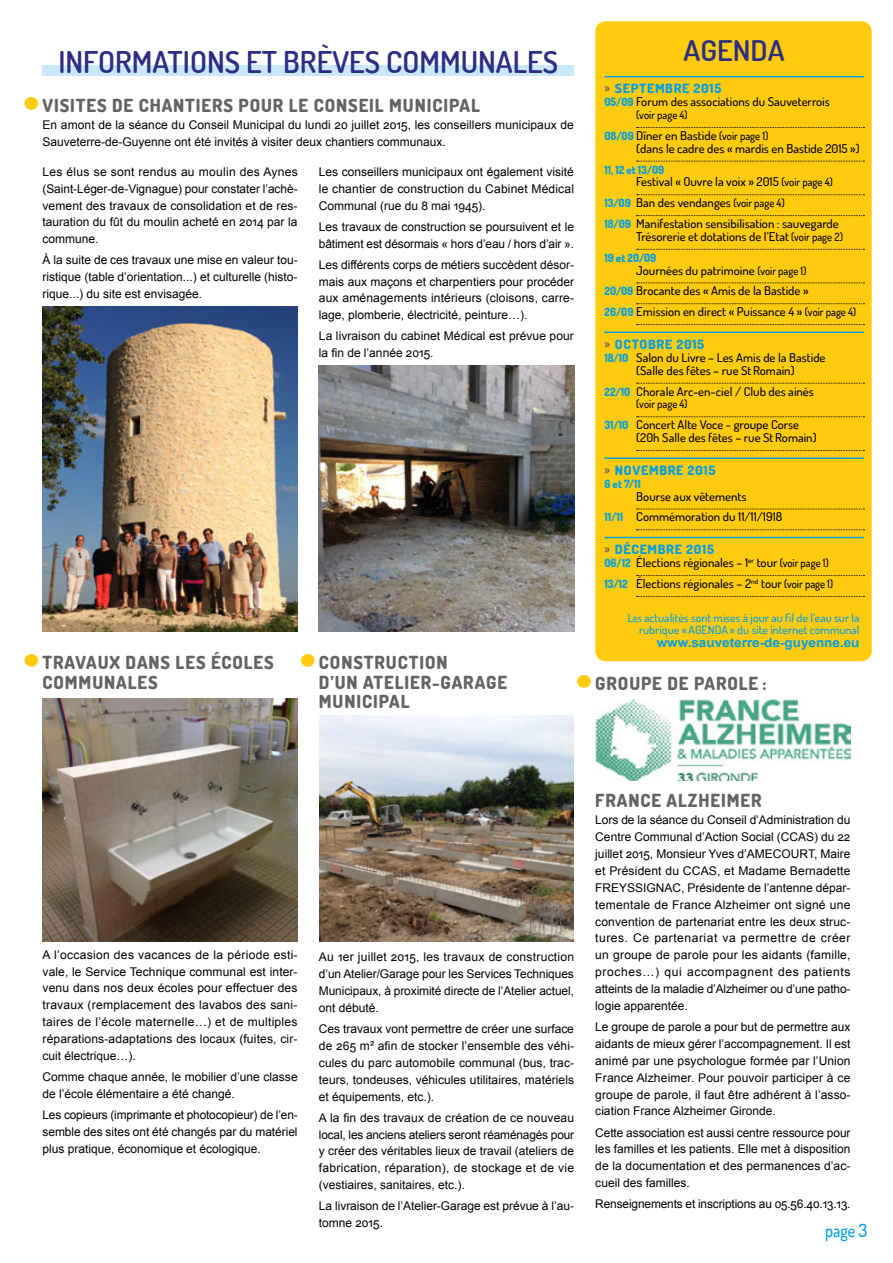
<style>
.page{position:relative;width:893px;height:1263px;background:#fff}
.page>*{position:absolute;margin:0;border:0;box-sizing:border-box;transform-origin:0 0}
.t1{font:600 30px "Dosis";color:#2c2e83}
.t2{font:600 28.5px "Dosis";color:#2c2e83;scale:1.06 1}
.t3{font:800 18px/19.5px "Dosis";letter-spacing:.05em;color:#646363}
.t4{font:500 18px "Dosis";color:#009fe3;scale:.9 1}
.t5{font:800 12.75px "Dosis";letter-spacing:.05em;color:#009fe3;scale:1.06 1}
.t6{font:700 12.75px "Arial";color:#009fe3;scale:1.06 1}
.t7{font:500 12.15px/20.9px "Dosis";color:#000;scale:1.06 1}
.t8{font:12px/16.8px "Arial";color:#000;text-align:justify}
.t9{font:500 11.4px/12.8px "Dosis";color:#009fe3;text-align:right;scale:.95 1}
.t10{font:800 11.4px "Dosis";color:#009fe3;scale:.95 1}
.t11{font:500 11.4px "Dosis";color:#000;scale:.95 1}
.s1{font-family:"Myriad Pro";font-weight:400;color:#2c2e83}
.s2{font-weight:800;font-size:11.4px;color:#009fe3}
.s3{font-size:11.4px}
.s4{font-size:48px;color:#fecb0f}
</style>
<div class="page">
<div style="left:43px;top:65px;width:531px;height:10px;background:#c9e9fb"></div>
<img style="left:595px;top:700px;width:255px;height:81px">
<img style="left:43px;top:699px;width:254px;height:242px">
<img style="left:319px;top:716px;width:255px;height:225px">
<div style="left:595px;top:21px;width:277px;height:640px;background:#fecb0f;border-radius:11px"></div>
<hr style="left:604px;top:76px;width:260px;height:1px;background:#009fe3">
<svg style="left:637px;top:127px;width:227px;height:1px"></svg>
<svg style="left:637px;top:161px;width:227px;height:1px"></svg>
<svg style="left:637px;top:194px;width:227px;height:1px"></svg>
<svg style="left:637px;top:215px;width:227px;height:1px"></svg>
<svg style="left:637px;top:249px;width:227px;height:1px"></svg>
<svg style="left:637px;top:283px;width:227px;height:1px"></svg>
<svg style="left:637px;top:303px;width:227px;height:1px"></svg>
<svg style="left:637px;top:324px;width:227px;height:1px"></svg>
<hr style="left:604px;top:332px;width:260px;height:1px;background:#009fe3">
<svg style="left:637px;top:383px;width:227px;height:1px"></svg>
<svg style="left:637px;top:416px;width:227px;height:1px"></svg>
<svg style="left:637px;top:450px;width:227px;height:1px"></svg>
<hr style="left:604px;top:457px;width:260px;height:2px;background:#009fe3">
<svg style="left:637px;top:509px;width:227px;height:1px"></svg>
<svg style="left:637px;top:529px;width:227px;height:1px"></svg>
<hr style="left:604px;top:537px;width:260px;height:1px;background:#009fe3">
<svg style="left:637px;top:575px;width:227px;height:1px"></svg>
<svg style="left:637px;top:596px;width:227px;height:1px"></svg>
<img style="left:43px;top:306px;width:255px;height:325px">
<img style="left:319px;top:366px;width:255px;height:265px">
<h2 class="t2" style="left:684px;top:32px;width:97px">AGENDA</h2>
<p class="t5" style="left:604px;top:81px;width:112px"><span class="s1">»</span> SEPTEMBRE 2015</p>
<p class="t7" style="left:604px;top:91px;width:214px"><span class="s2">05/09</span> Forum des associations du Sauveterrois</p>
<p class="t11" style="left:636px;top:107px;width:56px">(voir page 4)</p>
<p class="t7" style="left:636px;top:129px;width:212px;line-height:12.8px;text-indent:-32px"><span class="s2">08/09</span> Dîner en Bastide <span class="s3">(voir page 1)<br></span>(dans le cadre des « mardis en Bastide 2015 »)</p>
<p class="t10" style="left:604px;top:162px;width:65px">11, 12 et 13/09</p>
<p class="t7" style="left:604px;top:171px;width:223px;text-indent:32px">Festival « Ouvre la voix » 2015 <span class="s3">(voir page 4)<br></span><span class="s2">13/09</span> Ban des vendanges <span class="s3">(voir page 4)<br></span><span class="s2">18/09</span> Manifestation sensibilisation : sauvegarde</p>
<p class="t7" style="left:636px;top:226px;width:196px">Trésorerie et dotations de l’Etat <span class="s3">(voir page 2)</span></p>
<p class="t10" style="left:604px;top:250px;width:56px">19 et 20/09</p>
<p class="t7" style="left:604px;top:259px;width:239px;text-indent:32px">Journées du patrimoine <span class="s3">(voir page 1)<br></span><span class="s2">20/09</span> Brocante des « Amis de la Bastide »<br><span class="s2">26/09</span> Emission en direct « Puissance 4 » <span class="s3">(voir page 4)</span></p>
<p class="t5" style="left:604px;top:336px;width:96px"><span class="s1">»</span> OCTOBRE 2015</p>
<p class="t7" style="left:604px;top:351px;width:210px;line-height:12.8px;text-align:center"><span class="s2">18/10</span> Salon du Livre – Les Amis de la Bastide (Salle des fêtes – rue StRomain)</p>
<p class="t7" style="left:604px;top:380px;width:199px"><span class="s2">22/10</span> Chorale Arc-en-ciel / Club des ainés</p>
<p class="t11" style="left:636px;top:397px;width:56px">(voir page 4)</p>
<p class="t7" style="left:636px;top:418px;width:172px;line-height:12.8px;text-indent:-32px"><span class="s2">31/10</span> Concert Alte Voce - groupe Corse (20h Salle des fêtes – rue StRomain)</p>
<p class="t5" style="left:604px;top:462px;width:106px"><span class="s1">»</span> NOVEMBRE 2015</p>
<p class="t10" style="left:604px;top:476px;width:40px">6 et 7/11</p>
<p class="t7" style="left:604px;top:485px;width:169px;text-align:center">Bourse aux vêtements<br><span class="s2">11/11</span> Commémoration du 11/11/1918</p>
<p class="t5" style="left:604px;top:541px;width:105px"><span class="s1">»</span> DÉCEMBRE 2015</p>
<p class="t7" style="left:604px;top:552px;width:217px"><span class="s2">06/12</span> Élections régionales – 1<sup>er</sup> tour <span class="s3">(voir page 1)<br></span><span class="s2">13/12</span> Élections régionales – 2<sup>nd</sup> tour <span class="s3">(voir page 1)</span></p>
<p class="t9" style="left:628px;top:611px;width:245px">Les actualités sont mises à jour au fil de l’eau sur la rubrique «AGENDA» du site internet communal</p>
<p class="t6" style="left:657px;top:634px;width:193px">www.sauveterre-de-guyenne.eu</p>
<h1 class="t1" style="left:58px;top:43px;width:501px">INFORMATIONS ET BRÈVES COMMUNALES</h1>
<h3 class="t3" style="left:23px;top:95px;width:458px"><span class="s4">•</span> VISITES DE CHANTIERS POUR LE CONSEIL MUNICIPAL</h3>
<p class="t8" style="left:43px;top:116px;width:533px">En amont de la séance du Conseil Municipal du lundi 20 juillet 2015, les conseillers municipaux de<br>Sauveterre-de-Guyenne ont été invités à visiter deux chantiers communaux.</p>
<p class="t8" style="left:43px;top:163px;width:257px">Les élus se sont rendus au moulin des Aynes (Saint-Léger-de-Vignague) pour constater l’achè&shy;vement des travaux de consolidation et de res&shy;tauration du fût du moulin acheté en 2014 par la commune.</p>
<p class="t8" style="left:43px;top:252px;width:257px">À la suite de ces travaux une mise en valeur tou&shy;ristique (table d’orientation...) et culturelle (histo&shy;rique...) du site est envisagée.</p>
<p class="t8" style="left:319px;top:163px;width:257px">Les conseillers municipaux ont également visité le chantier de construction du Cabinet Médical Communal (rue du 8 mai 1945).</p>
<p class="t8" style="left:319px;top:218px;width:257px">Les travaux de construction se poursuivent et le bâtiment est désormais « hors d’eau / hors d’air ».</p>
<p class="t8" style="left:319px;top:256px;width:257px">Les différents corps de métiers succèdent désor&shy;mais aux maçons et charpentiers pour procéder aux aménagements intérieurs (cloisons, carre&shy;lage, plomberie, électricité, peinture…).</p>
<p class="t8" style="left:319px;top:328px;width:256px">La livraison du cabinet Médical est prévue pour la fin de l’année 2015.</p>
<h3 class="t3" style="left:43px;top:652px;width:233px;text-indent:-19px"><span class="s4">•</span> TRAVAUX DANS LES ÉCOLES<br>COMMUNALES</h3>
<h3 class="t3" style="left:319px;top:652px;width:190px;text-indent:-19px"><span class="s4">•</span> CONSTRUCTION<br>D’UN ATELIER-GARAGE<br>MUNICIPAL</h3>
<h3 class="t3" style="left:576px;top:674px;width:192px"><span class="s4">•</span> GROUPE DE PAROLE :</h3>
<p class="t8" style="left:43px;top:946px;width:257px">A l’occasion des vacances de la période esti&shy;vale, le Service Technique communal est inter&shy;venu dans nos deux écoles pour effectuer des travaux (remplacement des lavabos des sani&shy;taires de l’école maternelle…) et de multiples réparations-adaptations des locaux (fuites, cir&shy;cuit électrique…).</p>
<p class="t8" style="left:43px;top:1068px;width:257px">Comme chaque année, le mobilier d’une classe de l’école élémentaire a été changé.</p>
<p class="t8" style="left:43px;top:1106px;width:257px">Les copieurs (imprimante et photocopieur) de l’en&shy;semble des sites ont été changés par du matériel plus pratique, économique et écologique.</p>
<p class="t8" style="left:319px;top:948px;width:257px">Au 1er juillet 2015, les travaux de construction d’un Atelier/Garage pour les Services Techniques Municipaux, à proximité directe de l’Atelier actuel, ont débuté.</p>
<p class="t8" style="left:319px;top:1020px;width:257px">Ces travaux vont permettre de créer une surface de 265 m² afin de stocker l’ensemble des véhi&shy;cules du parc automobile communal (bus, trac&shy;teurs, tondeuses, véhicules utilitaires, matériels et équipements, etc.).</p>
<p class="t8" style="left:319px;top:1109px;width:257px">A la fin des travaux de création de ce nouveau local, les anciens ateliers seront réaménagés pour y créer des véritables lieux de travail (ateliers de fabrication, réparation), de stockage et de vie (vestiaires, sanitaires, etc.).</p>
<p class="t8" style="left:319px;top:1197px;width:257px">La livraison de l’Atelier-Garage est prévue à l’au&shy;tomne 2015.</p>
<h3 class="t3" style="left:595px;top:791px;width:168px">FRANCE ALZHEIMER</h3>
<p class="t8" style="left:595px;top:811px;width:257px">Lors de la séance du Conseil d’Administration du Centre Communal d’Action Social (CCAS) du 22 juillet 2015, Monsieur Yves d’AMECOURT, Maire et Président du CCAS, et Madame Bernadette FREYSSIGNAC, Présidente de l’antenne dépar&shy;tementale de France Alzheimer ont signé une convention de partenariat entre les deux struc&shy;tures. Ce partenariat va permettre de créer un groupe de parole pour les aidants (famille, proches…) qui accompagnent des patients atteints de la maladie d’Alzheimer ou d’une patho&shy;logie apparentée.</p>
<p class="t8" style="left:595px;top:1018px;width:257px">Le groupe de parole a pour but de permettre aux aidants de mieux gérer l’accompagnement. Il est animé par une psychologue formée par l’Union France Alzheimer. Pour pouvoir participer à ce groupe de parole, il faut être adhérent à l’asso&shy;ciation France Alzheimer Gironde.</p>
<p class="t8" style="left:595px;top:1124px;width:257px">Cette association est aussi centre ressource pour les familles et les patients. Elle met à disposition de la documentation et des permanences d’ac&shy;cueil des familles.</p>
<p class="t8" style="left:595px;top:1195px;width:257px">Renseignements et inscriptions au 05.56.40.13.13.</p>
<h3 class="t4" style="left:825px;top:1219px;width:49px">page 3</h3>
</div>
